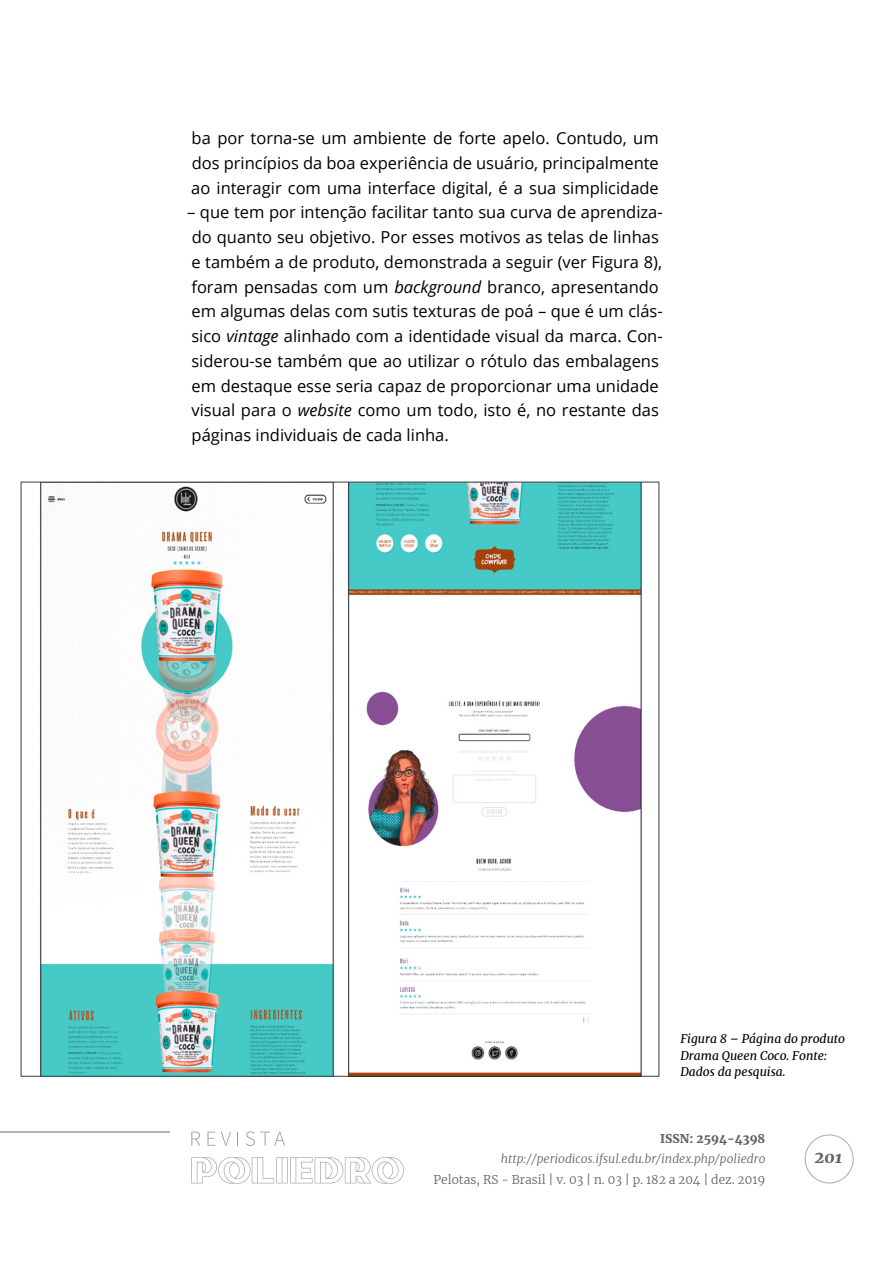
<style>
.page{position:relative;width:893px;height:1263px;background:#fff}
.page>*{position:absolute;margin:0;border:0;box-sizing:border-box;transform-origin:0 0}
.t1{font:16.5px/24.8px "Open Sans";color:#000;text-align:justify}
.t2{font:italic 900 16.5px "Merriweather";color:#646363}
.t3{font:italic 12px/16.5px "Merriweather";color:#000}
.t4{font:italic 300 12px "Merriweather";color:#646363}
.t5{font:300 12px "Merriweather";color:#646363}
.t6{font:900 12px "Merriweather";color:#646363}
.s1{font-style:italic}
</style>
<div class="page">
<div style="left:805px;top:1134px;width:49px;height:49px;border:1px solid #b3b2b2;border-radius:50%"></div>
<svg style="left:191px;top:1157px;width:213px;height:27px"></svg>
<svg style="left:191px;top:1132px;width:9px;height:14px"></svg>
<svg style="left:207px;top:1132px;width:8px;height:14px"></svg>
<svg style="left:221px;top:1132px;width:10px;height:14px"></svg>
<svg style="left:237px;top:1132px;width:1px;height:14px"></svg>
<svg style="left:246px;top:1131px;width:39px;height:15px"></svg>
<hr style="left:0;top:1131px;width:170px;height:1px;background:#b3b2b2">
<img style="left:40px;top:484px;width:602px;height:590px">
<p class="t1" style="left:191px;top:125px;width:469px">ba por torna-se um ambiente de forte apelo. Contudo, um dos princípios da boa experiência de usuário, principalmente ao interagir com uma interface digital, é a sua simplicidade</p>
<p class="t1" style="left:187px;top:200px;width:477px;text-align:left">– que tem por intenção facilitar tanto sua curva de aprendiza&shy;do quanto seu objetivo. Por esses motivos as telas de linhas e também a de produto, demonstrada a seguir (ver Figura 8), foram pensadas com um <span class="s1">background</span> branco, apresentando em algumas delas com sutis texturas de poá – que é um clás&shy;sico <span class="s1">vintage</span> alinhado com a identidade visual da marca. Con&shy;siderou-se também que ao utilizar o rótulo das embalagens em destaque esse seria capaz de proporcionar uma unidade visual para o <span class="s1">website</span> como um todo, isto é, no restante das páginas individuais de cada linha.</p>
<p class="t3" style="left:680px;top:1030px;width:166px">Figura 8 – Página do produto<br>Drama Queen Coco. Fonte:<br>Dados da pesquisa.</p>
<p class="t6" style="left:660px;top:1130px;width:107px">ISSN: 2594-4398</p>
<p class="t4" style="left:501px;top:1151px;width:266px">http://periodicos.ifsul.edu.br/index.php/poliedro</p>
<p class="t5" style="left:434px;top:1171px;width:333px">Pelotas, RS - Brasil | v. 03 | n. 03 | p. 182 a 204 | dez. 2019</p>
<p class="t2" style="left:814px;top:1146px;width:29px">201</p>
</div>
